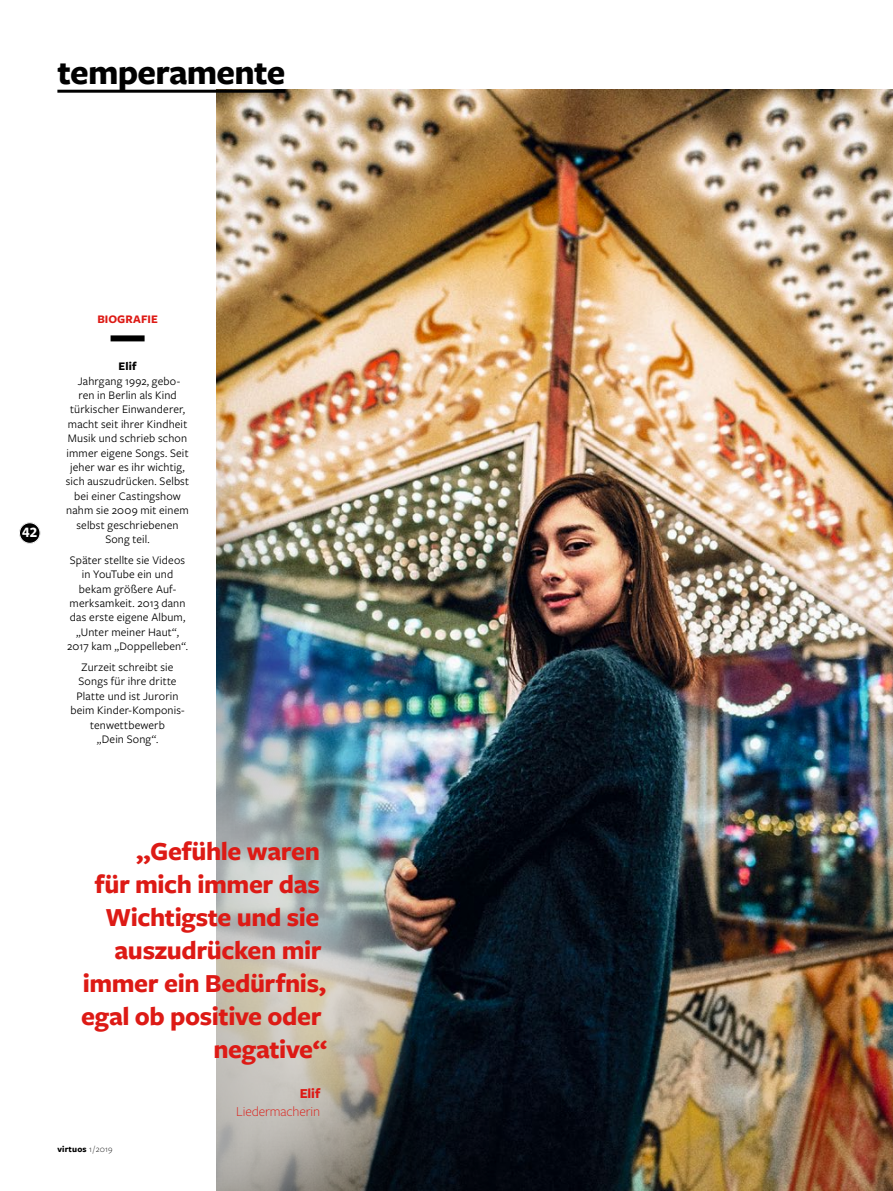
<style>
.page{position:relative;width:893px;height:1191px;background:#fff}
.page>*{position:absolute;margin:0;border:0;box-sizing:border-box;transform-origin:0 0}
.t1{font:700 36px "Freight Sans Pro";letter-spacing:-.02em;color:#000}
.t2{font:700 27px/33px "Freight Sans Pro";letter-spacing:-.015em;color:#dd1a15;text-align:right}
.t3{font:700 15px "Freight Sans Pro";color:#fff}
.t4{font:300 14.25px "Freight Sans Pro";letter-spacing:-.01em;color:#dd1a15}
.t5{font:700 14.25px "Freight Sans Pro";color:#dd1a15}
.t6{font:12px/14.4px "Freight Sans Pro";letter-spacing:.01em;color:#000;text-align:center}
.t7{font:700 12px "Freight Sans Pro";letter-spacing:.005em;color:#dd1a15}
.t8{font:700 12px "Freight Sans Pro";color:#000}
.t9{font:700 9px "Freight Sans Pro";letter-spacing:.02em;color:#000}
.s1{font-weight:300}
</style>
<div class="page">
<img style="left:217px;top:90px;width:676px;height:1101px">
<img style="left:217px;top:94px;width:435px;height:1097px">
<img style="left:216px;top:708px;width:198px;height:483px">
<div style="left:111px;top:335px;width:34px;height:6px;background:#000"></div>
<div style="left:19px;top:522px;width:21px;height:21px;background:#000;border-radius:50%"></div>
<div style="left:18px;top:521px;width:23px;height:23px;border:1px solid #fff;border-radius:50%"></div>
<div style="left:19px;top:522px;width:21px;height:21px;border:1px solid #fff;border-radius:50%"></div>
<hr style="left:57px;top:90px;width:228px;height:3px;background:#000">
<h1 class="t1" style="left:57px;top:47px;width:230px">temperamente</h1>
<p class="t3" style="left:22px;top:522px;width:16px">42</p>
<p class="t7" style="left:97px;top:311px;width:62px">BIOGRAFIE</p>
<p class="t8" style="left:119px;top:358px;width:20px">Elif</p>
<p class="t6" style="left:66px;top:373px;width:125px">Jahrgang 1992, gebo-<br>ren in Berlin als Kind türkischer Einwanderer, macht seit ihrer Kindheit<br>Musik und schrieb schon immer eigene Songs. Seit jeher war es ihr wichtig, sich auszudrücken. Selbst bei einer Castingshow nahm sie 2009 mit einem selbst geschriebenen<br>Song teil.</p>
<p class="t6" style="left:67px;top:552px;width:122px">Später stellte sie Videos in YouTube ein und bekam größere Auf&shy;merksamkeit. 2013 dann das erste eigene Album, „Unter meiner Haut“,<br>2017 kam „Doppelleben“.</p>
<p class="t6" style="left:70px;top:659px;width:116px">Zurzeit schreibt sie<br>Songs für ihre dritte<br>Platte und ist Jurorin beim Kinder-Komponis&shy;tenwettbewerb<br>„Dein Song“.</p>
<h2 class="t2" style="left:81px;top:833px;width:248px">„Gefühle waren<br>für mich immer das<br>Wichtigste und sie auszudrücken mir immer ein Bedürfnis, egal ob positive oder negative“</h2>
<p class="t5" style="left:300px;top:1083px;width:22px">Elif</p>
<p class="t4" style="left:236px;top:1101px;width:85px">Liedermacherin</p>
<p class="t9" style="left:57px;top:1142px;width:57px">virtuos <span class="s1">1 / 2019</span></p>
</div>
